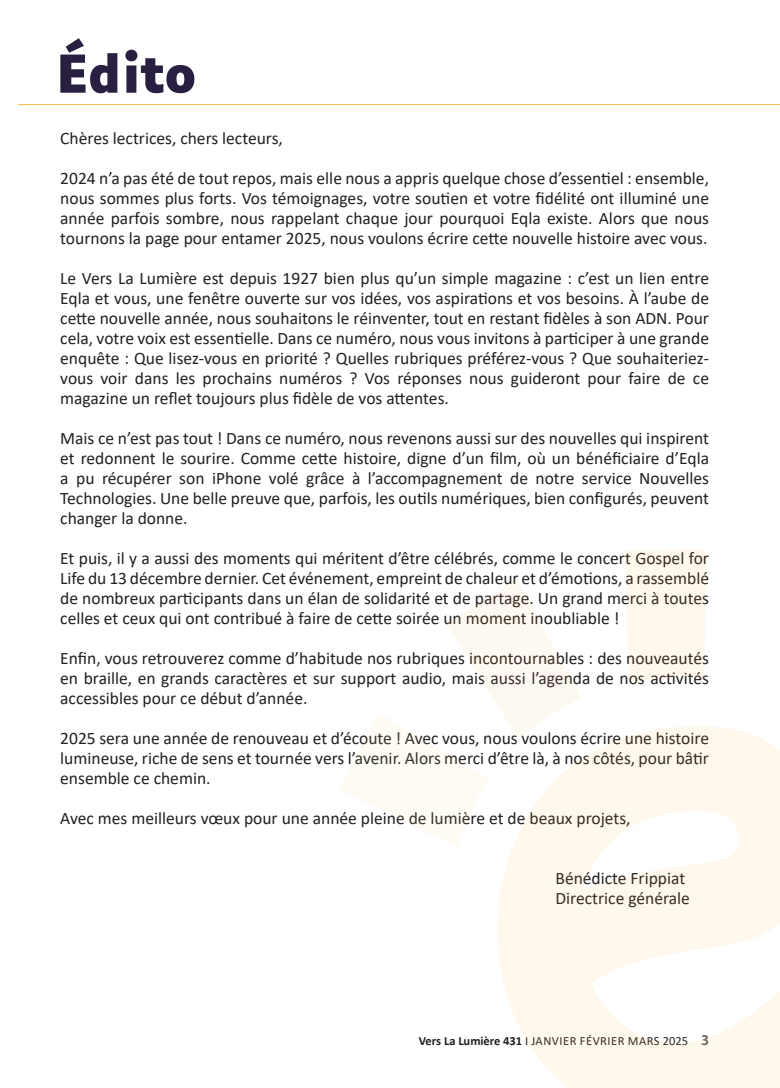
<style>
.page{position:relative;width:780px;height:1088px;background:#fff}
.page>*{position:absolute;margin:0;border:0;box-sizing:border-box;transform-origin:0 0}
.t1{font:700 50px "Luciole";letter-spacing:-.01em;color:#291f40}
.t2{font:17.5px/20px "Calibri";color:#231f20;text-align:justify}
.t3{font:12.5px "Calibri";letter-spacing:.04em;color:#231f20}
.s1{font-weight:700}
.s2{font-family:"Myriad Pro";font-weight:600;font-size:15px;color:#57585a}
</style>
<div class="page">
<div style="left:625px;top:550px;width:80px;height:132px;background:#fef8ed"></div>
<svg style="left:340px;top:581px;width:241px;height:265px"></svg>
<svg style="left:496px;top:725px;width:284px;height:363px;fill:#fef8ed"></svg>
<hr style="left:18px;top:104px;width:762px;height:1px;background:#fcb948">
<p class="t1" style="left:56px;top:46px;width:141px">Édito</p>
<p class="t2" style="left:60px;top:128px;width:224px">Chères lectrices, chers lecteurs,</p>
<p class="t2" style="left:60px;top:168px;width:650px">2024 n’a pas été de tout repos, mais elle nous a appris quelque chose d’essentiel : ensemble, nous sommes plus forts. Vos témoignages, votre soutien et votre fidélité ont illuminé une année parfois sombre, nous rappelant chaque jour pourquoi Eqla existe. Alors que nous tournons la page pour entamer 2025, nous voulons écrire cette nouvelle histoire avec vous.</p>
<p class="t2" style="left:60px;top:268px;width:650px">Le Vers La Lumière est depuis 1927 bien plus qu’un simple magazine : c’est un lien entre Eqla et vous, une fenêtre ouverte sur vos idées, vos aspirations et vos besoins. À l’aube de cette nouvelle année, nous souhaitons le réinventer, tout en restant fidèles à son ADN. Pour cela, votre voix est essentielle. Dans ce numéro, nous vous invitons à participer à une grande enquête : Que lisez-vous en priorité ? Quelles rubriques préférez-vous ? Que souhaiteriez&shy;vous voir dans les prochains numéros ? Vos réponses nous guideront pour faire de ce magazine un reflet toujours plus fidèle de vos attentes.</p>
<p class="t2" style="left:60px;top:428px;width:650px">Mais ce n’est pas tout ! Dans ce numéro, nous revenons aussi sur des nouvelles qui inspirent et redonnent le sourire. Comme cette histoire, digne d’un film, où un bénéficiaire d’Eqla a pu récupérer son iPhone volé grâce à l’accompagnement de notre service Nouvelles Technologies. Une belle preuve que, parfois, les outils numériques, bien configurés, peuvent changer la donne.</p>
<p class="t2" style="left:60px;top:548px;width:650px">Et puis, il y a aussi des moments qui méritent d’être célébrés, comme le concert Gospel for Life du 13 décembre dernier. Cet événement, empreint de chaleur et d’émotions, a rassemblé de nombreux participants dans un élan de solidarité et de partage. Un grand merci à toutes celles et ceux qui ont contribué à faire de cette soirée un moment inoubliable !</p>
<p class="t2" style="left:60px;top:648px;width:650px">Enfin, vous retrouverez comme d’habitude nos rubriques incontournables : des nouveautés en braille, en grands caractères et sur support audio, mais aussi l’agenda de nos activités accessibles pour ce début d’année.</p>
<p class="t2" style="left:60px;top:728px;width:650px">2025 sera une année de renouveau et d’écoute ! Avec vous, nous voulons écrire une histoire lumineuse, riche de sens et tournée vers l’avenir. Alors merci d’être là, à nos côtés, pour bâtir ensemble ce chemin.</p>
<p class="t2" style="left:60px;top:808px;width:572px">Avec mes meilleurs vœux pour une année pleine de lumière et de beaux projets,</p>
<p class="t2" style="left:555px;top:868px;width:131px">Bénédicte Frippiat</p>
<p class="t2" style="left:555px;top:888px;width:136px">Directrice générale</p>
<p class="t3" style="left:419px;top:1032px;width:292px"><span class="s1">Vers La Lumière 431</span> I JANVIER FÉVRIER MARS 2025 <span class="s2">3</span></p>
</div>
